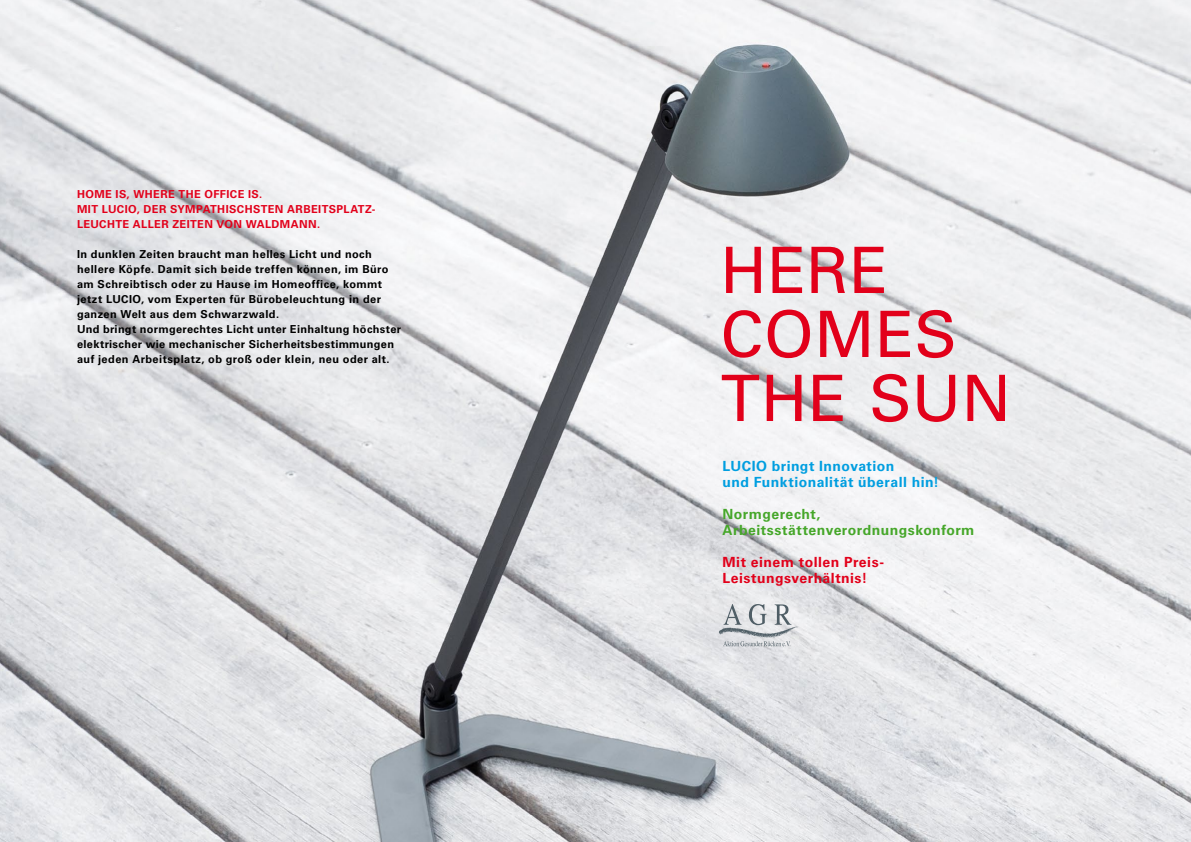
<style>
.page{position:relative;width:1191px;height:842px;background:#fff}
.page>*{position:absolute;margin:0;border:0;box-sizing:border-box;transform-origin:0 0}
.t1{font:64px/64px "Univers LT Pro 55 Roman";letter-spacing:.01em;color:#e2001a}
.t2{font:700 14px/16px "Univers LT Pro 65";letter-spacing:.03em;color:#009ee0}
.t3{font:700 14px/16px "Univers LT Pro 65";letter-spacing:.035em;color:#46a72a}
.t4{font:700 14px/16px "Univers LT Pro 65";letter-spacing:.035em;color:#e2001a}
.t5{font:700 11px/15px "Univers LT Pro 65";letter-spacing:.035em;color:#000}
.t6{font:700 11px/15px "Univers LT Pro 65";letter-spacing:.035em;color:#e2001a}
</style>
<div class="page">
<img style="left:0;top:0;width:1191px;height:842px">
<svg style="left:719px;top:604px;width:80px;height:42px;background:#c8cccf"></svg>
<p class="t6" style="left:77px;top:187px;width:300px">HOME IS, WHERE THE OFFICE IS.<br>MIT LUCIO, DER SYMPATHISCHSTEN ARBEITSPLATZ-<br>LEUCHTE ALLER ZEITEN VON WALDMANN.</p>
<p class="t5" style="left:77px;top:247px;width:326px">In dunklen Zeiten braucht man helles Licht und noch hellere Köpfe. Damit sich beide treffen können, im Büro am Schreibtisch oder zu Hause im Homeoffice, kommt jetzt LUCIO, vom Experten für Bürobeleuchtung in der ganzen Welt aus dem Schwarzwald.<br>Und bringt normgerechtes Licht unter Einhaltung höchster elektrischer wie mechanischer Sicherheitsbestimmungen auf jeden Arbeitsplatz, ob groß oder klein, neu oder alt.</p>
<h1 class="t1" style="left:720px;top:238px;width:292px">HERE<br>COMES<br>THE SUN</h1>
<p class="t2" style="left:722px;top:458px;width:218px">LUCIO bringt Innovation<br>und Funktionalität überall hin!</p>
<p class="t3" style="left:722px;top:506px;width:253px">Normgerecht,<br>Arbeitsstättenverordnungskonform</p>
<p class="t4" style="left:722px;top:554px;width:163px">Mit einem tollen Preis-<br>Leistungsverhältnis!</p>
</div>
